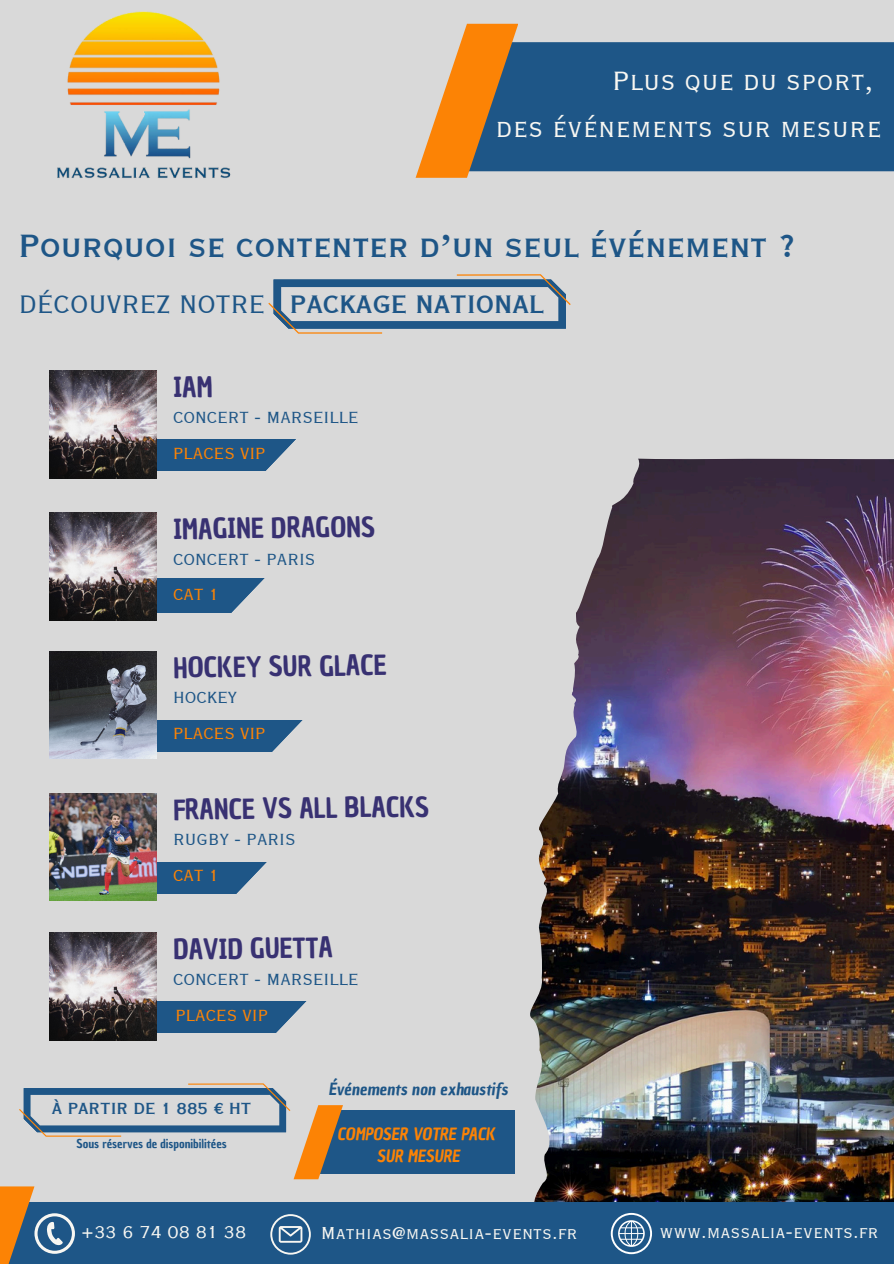
<style>
.page{position:relative;width:894px;height:1264px;background:#fff}
.page>*{position:absolute;margin:0;border:0;box-sizing:border-box;transform-origin:0 0}
.t1{font:42px "Copperplate Gothic LT Pro 30 BC";color:#1e5687}
.t2{font:34.5px/47.2px "Copperplate Gothic LT Pro 29 BC";color:#f8f7f2;text-align:right}
.t3{font:33px "Copperplate Gothic LT Pro 30 BC";color:#1e5687}
.t4{font:27px "Chau Philomene One";color:#383172}
.t5{font:22.5px "Copperplate Gothic LT Pro 29 BC";color:#f8f7f2}
.t6{font:21px "Copperplate Gothic LT Pro 29 BC";color:#1e5687}
.t7{font:21px "Copperplate Gothic LT Pro 29 BC";color:#fc8305}
.t8{font:21px "Copperplate Gothic LT Pro 30 BC";color:#1e5687}
.t9{font:italic 16.5px "Chau Philomene One";color:#fc8305}
.t10{font:italic 16.5px "Chau Philomene One";color:#1e5687}
.t11{font:12px "Chau Philomene One";color:#1e5687}
.s1{font-family:"Copperplate Gothic LT Pro 29 BC"}
</style>
<div class="page">
<div style="left:0;top:0;width:893px;height:1263px;background:#d9d9d9"></div>
<img style="left:530px;top:458px;width:363px;height:743px">
<img style="left:57px;top:11px;width:174px;height:167px">
<div style="left:518px;top:42px;width:375px;height:129px;background:#1e5687"></div>
<svg style="left:415px;top:24px;width:103px;height:154px"></svg>
<div style="left:0;top:1201px;width:893px;height:62px;background:#1e5687"></div>
<svg style="left:0;top:1186px;width:34px;height:77px;fill:#fc8305"></svg>
<svg style="left:34px;top:1213px;width:41px;height:40px"></svg>
<svg style="left:270px;top:1214px;width:41px;height:40px"></svg>
<svg style="left:610px;top:1212px;width:42px;height:42px"></svg>
<svg style="left:268px;top:274px;width:302px;height:59px"></svg>
<div style="left:54px;top:440px;width:257px;height:31px;background:#1e5687"></div>
<img style="left:49px;top:371px;width:108px;height:107px">
<svg style="left:250px;top:439px;width:61px;height:32px"></svg>
<div style="left:54px;top:720px;width:252px;height:31px;background:#1e5687"></div>
<svg style="left:257px;top:720px;width:49px;height:32px"></svg>
<img style="left:49px;top:651px;width:108px;height:107px">
<div style="left:54px;top:578px;width:215px;height:34px;background:#1e5687"></div>
<img style="left:49px;top:512px;width:108px;height:108px">
<svg style="left:218px;top:578px;width:51px;height:35px"></svg>
<div style="left:54px;top:862px;width:217px;height:31px;background:#1e5687"></div>
<img style="left:49px;top:793px;width:108px;height:107px">
<svg style="left:233px;top:862px;width:38px;height:32px"></svg>
<div style="left:54px;top:1001px;width:257px;height:31px;background:#1e5687"></div>
<img style="left:49px;top:932px;width:108px;height:108px">
<svg style="left:264px;top:1001px;width:47px;height:32px"></svg>
<div style="left:318px;top:1110px;width:196px;height:64px;background:#1e5687"></div>
<svg style="left:19px;top:1083px;width:324px;height:96px"></svg>
<h5 class="t2" style="left:495px;top:58px;width:387px">Plus que du sport,<br>des événements sur mesure</h5>
<h4 class="t1" style="left:19px;top:226px;width:778px">Pourquoi se contenter d’un seul événement ?</h4>
<p class="t3" style="left:19px;top:288px;width:526px"><span class="s1">DÉCOUVREZ NOTRE</span> PACKAGE NATIONAL</p>
<p class="t6" style="left:173px;top:408px;width:187px">CONCERT - MARSEILLE</p>
<h4 class="t7" style="left:173px;top:443px;width:94px">PLACES VIP</h4>
<h5 class="t4" style="left:173px;top:511px;width:203px;rotate:-1deg">IMAGINE DRAGONS</h5>
<h5 class="t6" style="left:173px;top:549px;width:144px">CONCERT - PARIS</h5>
<h4 class="t7" style="left:173px;top:585px;width:48px">CAT 1</h4>
<h5 class="t4" style="left:173px;top:650px;width:215px;rotate:-1deg">HOCKEY SUR GLACE</h5>
<p class="t6" style="left:173px;top:688px;width:66px">HOCKEY</p>
<h4 class="t7" style="left:173px;top:723px;width:94px">PLACES VIP</h4>
<h5 class="t4" style="left:173px;top:792px;width:257px;rotate:-1deg">FRANCE VS ALL BLACKS</h5>
<p class="t6" style="left:173px;top:830px;width:124px">RUGBY - PARIS</p>
<h5 class="t7" style="left:173px;top:865px;width:48px">CAT 1</h5>
<p class="t4" style="left:173px;top:931px;width:161px;rotate:-1deg">DAVID GUETTA</p>
<p class="t6" style="left:173px;top:969px;width:187px">CONCERT - MARSEILLE</p>
<h5 class="t7" style="left:175px;top:1005px;width:94px">PLACES VIP</h5>
<h5 class="t8" style="left:52px;top:1098px;width:201px">À PARTIR DE 1 885 € HT</h5>
<h5 class="t11" style="left:76px;top:1135px;width:152px">Sous réserves de disponibilitées</h5>
<h1 class="t5" style="left:81px;top:1221px;width:167px">+33 6 74 08 81 38</h1>
<p class="t10" style="left:328px;top:1077px;width:181px">Événements non exhaustifs</p>
<p class="t9" style="left:337px;top:1122px;width:160px">COMPOSER VOTRE PACK</p>
<p class="t9" style="left:376px;top:1145px;width:85px">SUR MESURE</p>
<p class="t5" style="left:321px;top:1222px;width:258px">Mathias@massalia-events.fr</p>
<p class="t5" style="left:659px;top:1221px;width:220px">www.massalia-events.fr</p>
</div>
